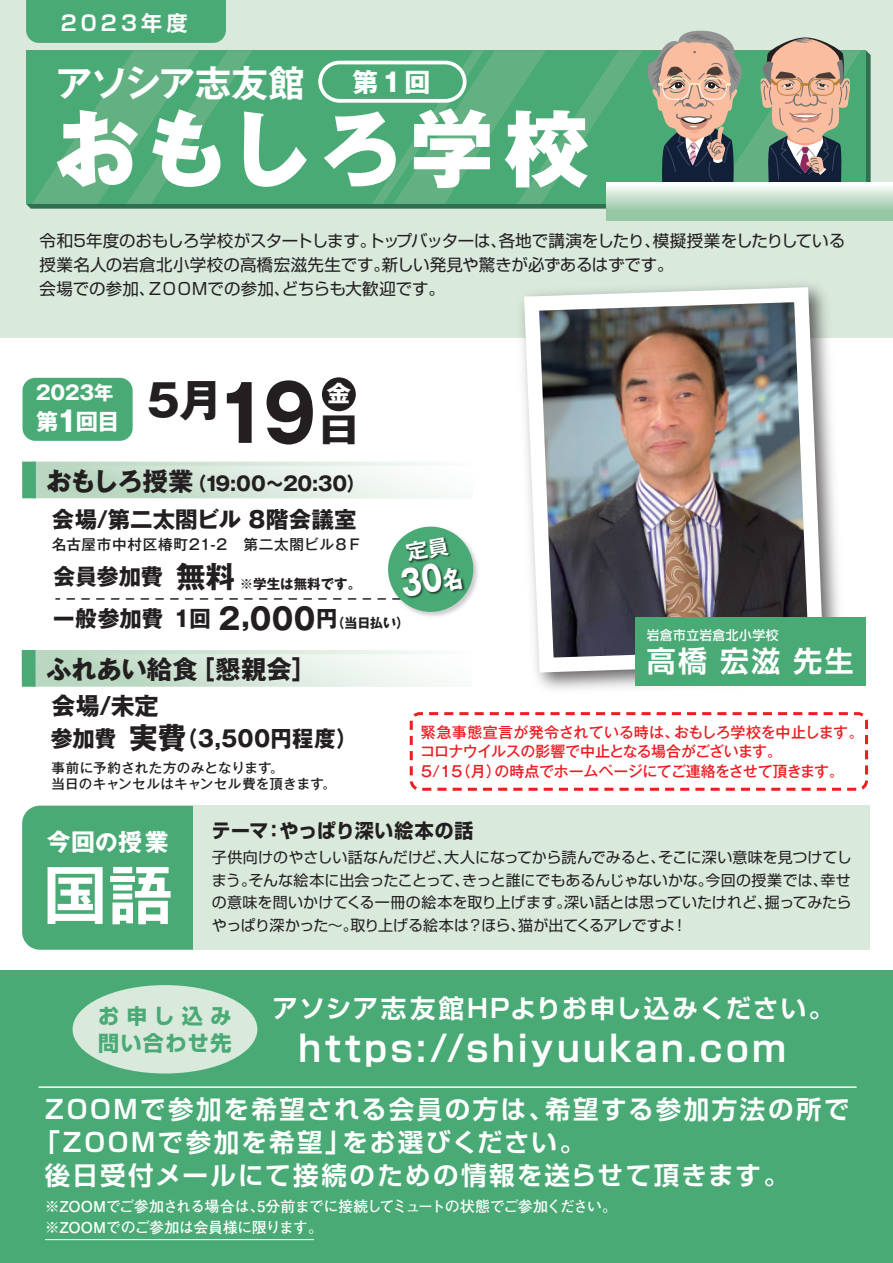
<style>
.page{position:relative;width:893px;height:1263px;background:#fff}
.page>*{position:absolute;margin:0;border:0;box-sizing:border-box;transform-origin:0 0}
.t1{font:800 84px "Gothic MB101 Pro";letter-spacing:.08em;color:#fff}
.t2{font:700 64.5px "Gothic MB101 Pr 5 De";color:#fff}
.t3{font:700 44.1px "Gothic MB101 Pr 5";color:#231f20}
.t4{font:700 36.6px "Gothic MB101 Pro De";letter-spacing:-.01em;color:#fff}
.t5{font:700 36px "Shin Go Pro De";letter-spacing:.095em;color:#fff}
.t6{font:700 28.8px "Shin Go Pro De";color:#fff}
.t7{font:700 25.95px "Gothic MB101 Pr 5";color:#fff}
.t8{font:700 25.5px "Shin Go Pro De";letter-spacing:.095em;color:#fff}
.t9{font:700 25.5px "Shin Go Pro De";letter-spacing:.075em;color:#fff}
.t10{font:700 25.5px "Gothic MB101 Pr 5";letter-spacing:-.005em;color:#231f20}
.t11{font:700 24px "Gothic MB101 Pr 5";color:#231f20}
.t12{font:700 24px "Gothic MB101 Pr 5";color:#fff}
.t13{font:700 22.95px "Gothic MB101 Pr 5";color:#fff;scale:1.05 1}
.t14{font:700 22.5px "Gothic MB101 Pr 5";letter-spacing:.005em;color:#231f20}
.t15{font:700 22.35px/42px "Gothic MB101 Pr 5";letter-spacing:-.005em;color:#231f20}
.t16{font:700 22.35px "Gothic MB101 Pr 5";color:#fff}
.t17{font:700 21px "Shin Go Pro De";letter-spacing:.2em;color:#fff}
.t18{font:700 21px/27px "Shin Go Pro";letter-spacing:.085em;color:#4aaa76}
.t19{font:700 19.5px "Gothic MB101 Pr 5";letter-spacing:-.01em;color:#231f20}
.t20{font:700 19.5px "Shin Go Pro";letter-spacing:.03em;color:#231f20}
.t21{font:700 19.5px "Gothic MB101 Pr 5";letter-spacing:-.015em;color:#fff}
.t22{font:16.5px/24px "Shin Go Pro";letter-spacing:-.005em;color:#231f20}
.t23{font:15px/22.5px "Shin Go Pro";letter-spacing:-.025em;color:#231f20;text-align:justify}
.t24{font:500 15px/19.5px "Gothic MB101 Pr 5";letter-spacing:-.015em;color:#ee1d23}
.t25{font:700 15px/21px "Futo Go B101 Pr 5";letter-spacing:-.03em;color:#fff}
.t26{font:500 14.55px "Gothic MB101 Pr 5";letter-spacing:.045em;color:#231f20}
.t27{font:500 13.5px/16.5px "Gothic MB101 Pr 5";letter-spacing:.02em;color:#231f20}
.t28{font:700 13.5px "Gothic MB101 Pr 5";color:#231f20}
.t29{font:500 12.75px "Shin Go Pro";letter-spacing:.04em;color:#fff}
.s1{font-size:77.1px}
.s2{font-size:28.5px}
.s3{font-size:25.5px}
.s4{font-size:29.7px}
.s5{font-size:22.2px}
.s6{font-size:13.5px}
.s7{font-size:22.5px}
</style>
<div class="page">
<div style="left:0;top:971px;width:893px;height:292px;background:#4aaa76"></div>
<div style="left:0;top:0;width:893px;height:337px;background:#d9e9dc"></div>
<div style="left:73px;top:985px;width:184px;height:88px;background:#d9e9dc;border-radius:50%"></div>
<hr style="left:38px;top:1086px;width:818px;height:2px;background:#fff">
<hr style="left:45px;top:1239px;width:269px;height:1px;background:#fff">
<div style="left:22px;top:378px;width:111px;height:63px;background:#4aaa76;border-radius:13px"></div>
<div style="left:31px;top:650px;width:441px;height:37px;background:linear-gradient(to right,#aed1b7,#fdfdfc)"></div>
<div style="left:22px;top:650px;width:14px;height:37px;background:#4aaa76"></div>
<div style="left:22px;top:462px;width:14px;height:36px;background:#4aaa76"></div>
<div style="left:22px;top:806px;width:398px;height:144px;background:#4aaa76;border-radius:18px"></div>
<div style="left:194px;top:806px;width:676px;height:144px;background:#d9e9dc"></div>
<div style="left:410px;top:712px;width:458px;height:79px;border:3px dashed #ee1d23;border-radius:9px"></div>
<img style="left:516px;top:281px;width:315px;height:399px">
<div style="left:635px;top:617px;width:231px;height:69px;background:#4aaa76"></div>
<div style="left:26px;top:0;width:200px;height:43px;background:#4aaa76"></div>
<svg style="left:26px;top:50px;width:845px;height:159px;background:#3d795b"></svg>
<div style="left:26px;top:50px;width:840px;height:154px;background:#4aaa76"></div>
<svg style="left:32px;top:50px;width:220px;height:154px"></svg>
<svg style="left:372px;top:30px;width:489px;height:174px"></svg>
<svg style="left:607px;top:183px;width:286px;height:38px;background:#bedbc6"></svg>
<div style="left:320px;top:63px;width:145px;height:38px;background:#4aaa76;border-radius:19px"></div>
<div style="left:318px;top:61px;width:148px;height:42px;border:4px solid #fff;border-radius:19px"></div>
<svg style="left:42px;top:377px;width:435px;height:301px"></svg>
<h3 class="t17" style="left:55px;top:6px;width:139px">平成28年度</h3>
<h3 class="t17" style="left:61px;top:6px;width:128px">2023年度</h3>
<h3 class="t4" style="left:55px;top:53px;width:251px">アソシア志友館</h3>
<h3 class="t7" style="left:353px;top:60px;width:79px">第1回</h3>
<h1 class="t1" style="left:55px;top:79px;width:535px">おもしろ学校</h1>
<p class="t22" style="left:40px;top:226px;width:807px">令和5年度のおもしろ学校がスタートします。トップバッターは、各地で講演をしたり、模擬授業をしたりしている授業名人の岩倉北小学校の高橋宏滋先生です。新しい発見や驚きが必ずあるはずです。<br>会場での参加、ＺＯＯＭでの参加、どちらも大歓迎です。</p>
<h3 class="t21" style="left:36px;top:376px;width:79px">2023年</h3>
<h3 class="t3" style="left:146px;top:363px;width:216px">5月<span class="s1">19</span><sub>日</sub></h3>
<h3 class="t13" style="left:327px;top:374px;width:24px">金</h3>
<h3 class="t16" style="left:36px;top:403px;width:85px">第<span class="s2">1</span>回目</h3>
<h3 class="t19" style="left:46px;top:467px;width:321px"><span class="s3">おもしろ授業</span>（19:00～20:30）</h3>
<h3 class="t14" style="left:52px;top:501px;width:306px">会場/第二太閤ビル 8階会議室</h3>
<h3 class="t15" style="left:53px;top:554px;width:358px">会員参加費<span class="s4">無料<br></span>一般参加費 <span class="s5">１回</span> <span class="s4">2,000</span>円<span class="s6">（当日払い）</span></h3>
<p class="t26" style="left:52px;top:532px;width:311px">名古屋市中村区椿町21-2　第二太閤ビル８Ｆ</p>
<p class="t28" style="left:240px;top:573px;width:123px">※学生は無料です。</p>
<h3 class="t10" style="left:46px;top:648px;width:272px">ふれあい給食［懇親会］</h3>
<h3 class="t11" style="left:52px;top:686px;width:109px">会場/未定</h3>
<h3 class="t15" style="left:50px;top:715px;width:309px">参加費 <span class="s4">実費</span>（3,500円程度）</h3>
<p class="t27" style="left:52px;top:758px;width:286px">事前に予約された方のみとなります。<br>当日のキャンセルはキャンセル費を頂きます。</p>
<p class="t29" style="left:647px;top:624px;width:133px">岩倉市立岩倉北小学校</p>
<h3 class="t6" style="left:647px;top:637px;width:208px">高橋 宏滋 先生</h3>
<p class="t24" style="left:420px;top:721px;width:445px">緊急事態宣言が発令されている時は、おもしろ学校を中止します。コロナウイルスの影響で中止となる場合がございます。<br>5/15（月）の時点でホームページにてご連絡をさせて頂きます。</p>
<h3 class="t12" style="left:47px;top:822px;width:124px">今回<span class="s7">の</span>授業</h3>
<h2 class="t2" style="left:43px;top:841px;width:131px">国語</h2>
<h3 class="t20" style="left:212px;top:815px;width:263px">テーマ：やっぱり深い絵本の話</h3>
<p class="t23" style="left:212px;top:844px;width:641px">子供向けのやさしい話なんだけど、大人になってから読んでみると、そこに深い意味を見つけてしまう。そんな絵本に出会ったことって、きっと誰にでもあるんじゃないかな。今回の授業では、幸せの意味を問いかけてくる一冊の絵本を取り上げます。深い話とは思っていたけれど、掘ってみたらやっぱり深かった～。取り上げる絵本は？ほら、猫が出てくるアレですよ！</p>
<h3 class="t18" style="left:98px;top:1000px;width:135px">お申し込み問い合わせ先</h3>
<h3 class="t9" style="left:272px;top:987px;width:563px">アソシア志友館HPよりお申し込みください。</h3>
<h3 class="t5" style="left:298px;top:1018px;width:489px">https://shiyuukan.com</h3>
<h3 class="t8" style="left:45px;top:1088px;width:806px">ZOOMで参加を希望される会員の方は、希望する参加方法の所で</h3>
<h3 class="t8" style="left:35px;top:1121px;width:552px">「ZOOMで参加を希望」をお選びください。</h3>
<h3 class="t8" style="left:45px;top:1154px;width:746px">後日受付メールにて接続のための情報を送らせて頂きます。</h3>
<p class="t25" style="left:45px;top:1195px;width:574px">※ZOOMでご参加される場合は、5分前までに接続してミュートの状態でご参加ください。※ZOOMでのご参加は会員様に限ります。</p>
</div>
